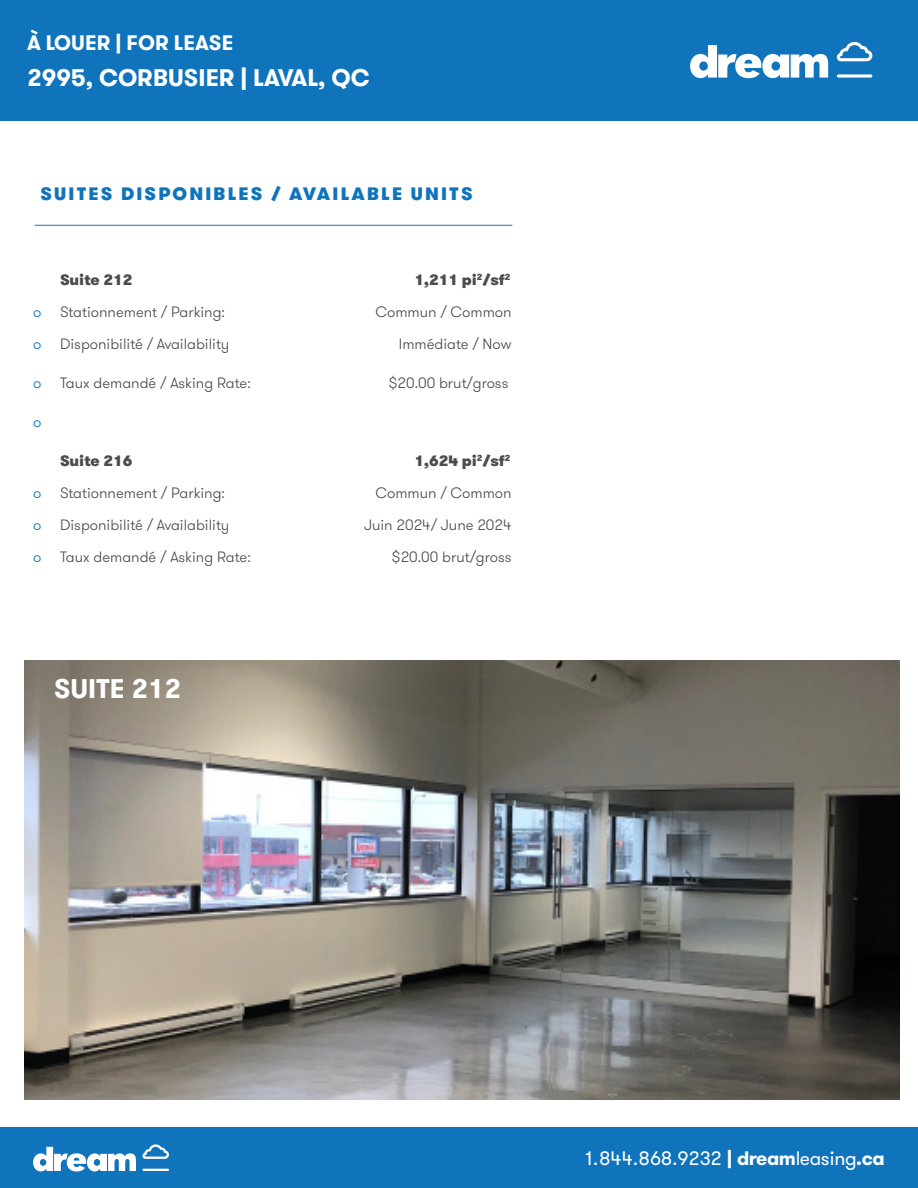
<style>
.page{position:relative;width:918px;height:1188px;background:#fff}
.page>*{position:absolute;margin:0;border:0;box-sizing:border-box;transform-origin:0 0}
.t1{font:700 27px "GT Walsheim Office";color:#fff}
.t2{font:700 24px "GT Walsheim Office";color:#fff}
.t3{font:700 21px "GT Walsheim Office";color:#fff}
.t4{font:19.5px "GT Walsheim Office";letter-spacing:-.02em;color:#fff}
.Titles{font:900 18px "GT Walsheim Office";letter-spacing:.12em;color:#1074bc}
.t5{font:300 15px "GT Walsheim Office";color:#4b4c4d}
.List_Style_1{font:900 15px "GT Walsheim Office";color:#4b4c4d}
.t6{font:300 15px "GT Walsheim Office";color:#1074bc}
.s1{color:#1074bc}
.s2{font-weight:700}
</style>
<div class="page">
<div style="left:0;top:1128px;width:918px;height:60px;background:#1074bc"></div>
<div style="left:0;top:0;width:918px;height:120px;background:#1074bc"></div>
<svg style="left:690px;top:45px;width:138px;height:33px"></svg>
<svg style="left:837px;top:74px;width:35px;height:4px"></svg>
<svg style="left:837px;top:42px;width:35px;height:19px"></svg>
<svg style="left:33px;top:1147px;width:103px;height:24px"></svg>
<hr style="left:142px;top:1169px;width:27px;height:2px;background:#fff">
<svg style="left:142px;top:1144px;width:27px;height:15px"></svg>
<hr style="left:35px;top:225px;width:477px;height:1px;background:#1074bc">
<img style="left:24px;top:661px;width:875px;height:438px">
<h3 class="t3" style="left:27px;top:29px;width:208px">À LOUER | FOR LEASE</h3>
<h2 class="t2" style="left:27px;top:62px;width:344px">2995, CORBUSIER | LAVAL, QC</h2>
<p class="Titles" style="left:41px;top:181px;width:434px">SUITES DISPONIBLES / AVAILABLE UNITS</p>
<p class="List_Style_1" style="left:60px;top:270px;width:74px">Suite 212</p>
<p class="List_Style_1" style="left:414px;top:270px;width:98px">1,211 pi<sup>2</sup>/sf<sup>2</sup></p>
<p class="t5" style="left:33px;top:302px;width:193px"><span class="s1">o</span> Stationnement / Parking:</p>
<p class="t5" style="left:376px;top:302px;width:138px">Commun / Common</p>
<p class="t5" style="left:33px;top:334px;width:198px"><span class="s1">o</span> Disponibilité / Availability</p>
<p class="t5" style="left:399px;top:334px;width:114px">Immédiate / Now</p>
<p class="t5" style="left:33px;top:373px;width:219px"><span class="s1">o</span> Taux demandé / Asking Rate:</p>
<p class="t5" style="left:388px;top:373px;width:121px">$20.00 brut/gross</p>
<p class="t6" style="left:33px;top:412px;width:10px">o</p>
<p class="List_Style_1" style="left:60px;top:451px;width:74px">Suite 216</p>
<p class="List_Style_1" style="left:414px;top:451px;width:98px">1,624 pi<sup>2</sup>/sf<sup>2</sup></p>
<p class="t5" style="left:33px;top:483px;width:193px"><span class="s1">o</span> Stationnement / Parking:</p>
<p class="t5" style="left:376px;top:483px;width:138px">Commun / Common</p>
<p class="t5" style="left:33px;top:515px;width:198px"><span class="s1">o</span> Disponibilité / Availability</p>
<p class="t5" style="left:364px;top:515px;width:149px">Juin 2024/ June 2024</p>
<p class="t5" style="left:33px;top:547px;width:219px"><span class="s1">o</span> Taux demandé / Asking Rate:</p>
<p class="t5" style="left:392px;top:547px;width:121px">$20.00 brut/gross</p>
<p class="t1" style="left:54px;top:671px;width:129px">SUITE 212</p>
<h3 class="t4" style="left:584px;top:1146px;width:303px">1.844.868.9232 <span class="s2">| dream</span>leasing<span class="s2">.ca</span></h3>
</div>
